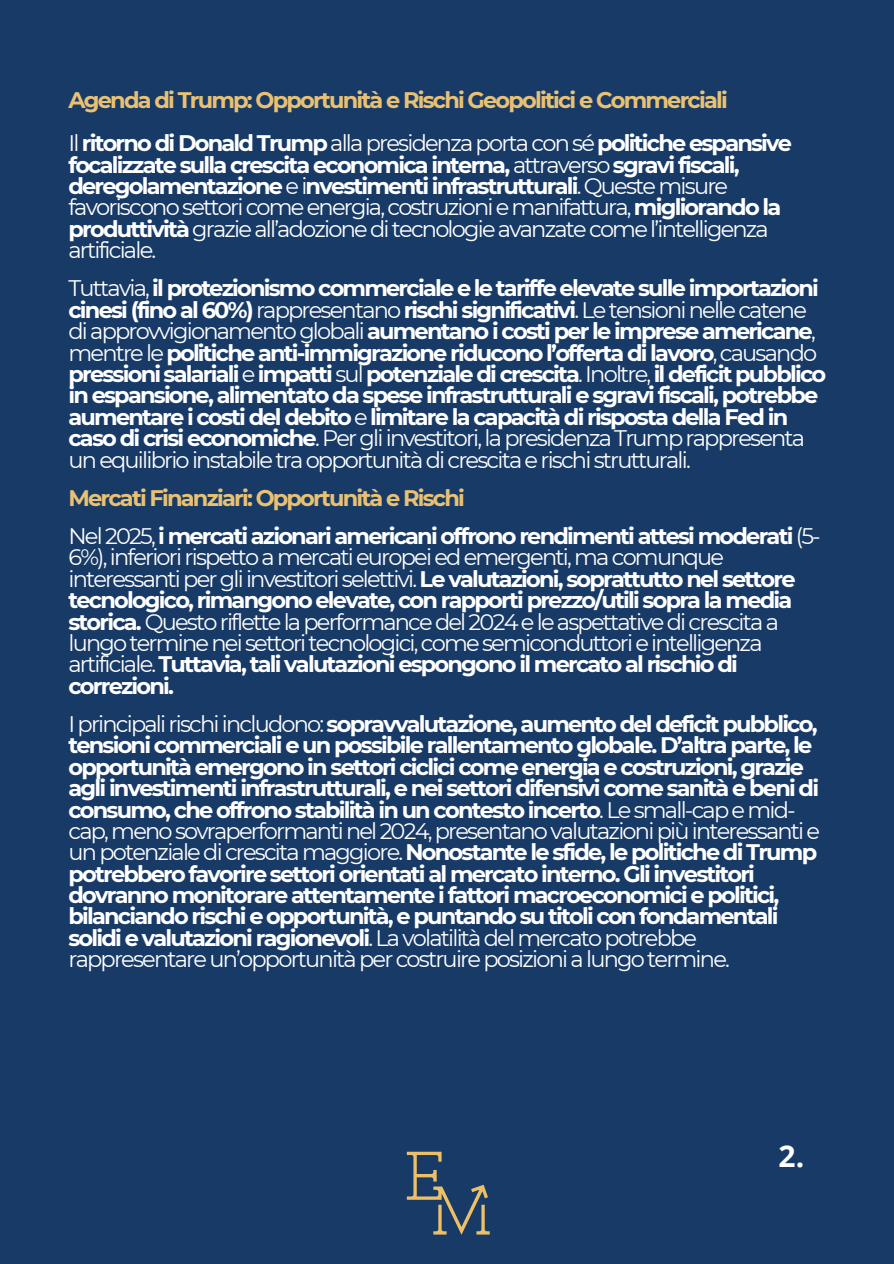
<style>
.page{position:relative;width:894px;height:1264px;background:#fff}
.page>*{position:absolute;margin:0;border:0;box-sizing:border-box;transform-origin:0 0}
.t1{font:700 30px "Open Sans";color:#fff}
.t2{font:700 22.5px/21.3px "Montserrat";letter-spacing:-.08em;color:#fff}
.t3{font:22.5px/21.3px "Montserrat";letter-spacing:-.08em;color:#fff}
.t4{font:700 22.5px "Montserrat";letter-spacing:-.08em;color:#e9c173}
.s1{font-weight:700}
.s2{font-weight:400}
</style>
<div class="page">
<div style="left:0;top:0;width:893px;height:1263px;background:#183a67"></div>
<svg style="left:406px;top:1151px;width:83px;height:83px"></svg>
<h2 class="t4" style="left:68px;top:87px;width:660px">Agenda di Trump: Opportunità e Rischi Geopolitici e Commerciali</h2>
<p class="t3" style="left:68px;top:132px;width:725px">Il <span class="s1">ritorno di Donald Trump</span> alla presidenza porta con sé <span class="s1">politiche espansive focalizzate sulla crescita economica interna,</span> attraverso <span class="s1">sgravi fiscali, deregolamentazione</span> e i<span class="s1">nvestimenti infrastrutturali</span>. Queste misure favoriscono settori come energia, costruzioni e manifattura, <span class="s1">migliorando la produttività</span> grazie all’adozione di tecnologie avanzate come l’intelligenza artificiale.</p>
<p class="t2" style="left:68px;top:278px;width:759px"><span class="s2">Tuttavia,</span> il protezionismo commerciale e le tariffe elevate sulle importazioni cinesi (fino al 60%) <span class="s2">rappresentano</span> rischi significativi<span class="s2">. Le tensioni nelle catene di approvvigionamento globali</span> aumentano i costi per le imprese americane<span class="s2">, mentre le</span> politiche anti-immigrazione riducono l’offerta di lavoro<span class="s2">, causando </span>pressioni salariali <span class="s2">e</span> impatti <span class="s2">sul</span> potenziale di crescita<span class="s2">. Inoltre,</span> il deficit pubblico in espansione, alimentato da spese infrastrutturali e sgravi fiscali, potrebbe aumentare i costi del debito <span class="s2">e</span> limitare la capacità di risposta della Fed in caso di crisi economiche<span class="s2">. Per gli investitori, la presidenza Trump rappresenta un equilibrio instabile tra opportunità di crescita e rischi strutturali.</span></p>
<h2 class="t4" style="left:68px;top:484px;width:398px">Mercati Finanziari: Opportunità e Rischi</h2>
<p class="t3" style="left:68px;top:525px;width:753px">Nel 2025, <span class="s1">i mercati azionari americani offrono rendimenti attesi moderati</span> (5- 6%), inferiori rispetto a mercati europei ed emergenti, ma comunque interessanti per gli investitori selettivi. <span class="s1">Le valutazioni, soprattutto nel settore tecnologico, rimangono elevate, con rapporti prezzo/utili sopra la media storica.</span> Questo riflette la performance del 2024 e le aspettative di crescita a lungo termine nei settori tecnologici, come semiconduttori e intelligenza artificiale. <span class="s1">Tuttavia, tali valutazioni espongono il mercato al rischio di correzioni.</span></p>
<p class="t2" style="left:68px;top:713px;width:753px"><span class="s2">I principali rischi includono:</span> sopravvalutazione, aumento del deficit pubblico, tensioni commerciali e un possibile rallentamento globale. D’altra parte, le opportunità emergono in settori ciclici come energia e costruzioni, grazie agli investimenti infrastrutturali, e nei settori difensivi come sanità e beni di consumo, che offrono stabilità in un contesto incerto<span class="s2">. Le small-cap e mid&shy;cap, meno sovraperformanti nel 2024, presentano valutazioni più interessanti e un potenziale di crescita maggiore.</span> Nonostante le sfide, le politiche di Trump potrebbero favorire settori orientati al mercato interno. Gli investitori dovranno monitorare attentamente i fattori macroeconomici e politici, bilanciando rischi e opportunità, e puntando su titoli con fondamentali solidi e valutazioni ragionevoli<span class="s2">. La volatilità del mercato potrebbe rappresentare un’opportunità per costruire posizioni a lungo termine.</span></p>
<h1 class="t1" style="left:778px;top:1134px;width:27px">2.</h1>
</div>
